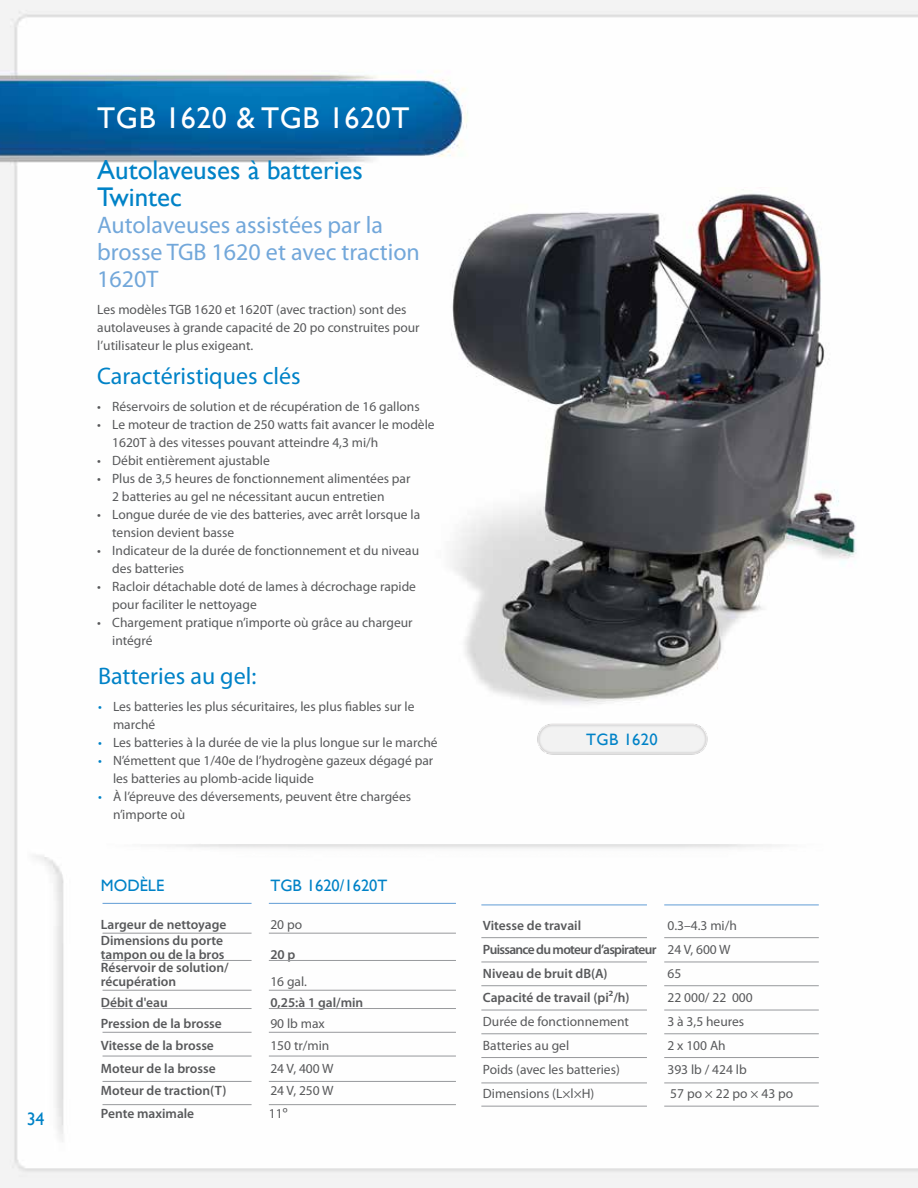
<style>
.page{position:relative;width:918px;height:1188px;background:#fff}
.page>*{position:absolute;margin:0;border:0;box-sizing:border-box;transform-origin:0 0}
.t1{font:30px "Gill Sans";letter-spacing:.02em;color:#fff}
.t2{font:27px/27px "Gill Sans";color:#0082c7}
.t3{font:24px/27px "Myriad Pro";color:#72a7da}
.t4{font:24px "Myriad Pro";color:#0082c7}
.t5{font:18px "Gill Sans";color:#0082c7}
.t6{font:16.5px "Gill Sans";color:#0082c7}
.t7{font:16.5px "Gill Sans";letter-spacing:.02em;color:#0082c7}
.t8{font:13.5px/18px "Myriad Pro";color:#58595b}
.t9{font:600 13.5px/13.5px "Myriad Pro";color:#58595b}
.t10{font:600 13.5px/24px "Myriad Pro";letter-spacing:-.05em;color:#58595b}
.s1{color:#0082c7}
.s2{font-weight:400}
</style>
<div class="page">
<img style="left:0;top:0;width:918px;height:1188px">
<img style="left:65px;top:828px;width:788px;height:37px">
<img style="left:426px;top:187px;width:436px;height:542px">
<img style="left:534px;top:720px;width:178px;height:39px">
<hr style="left:103px;top:960px;width:149px;height:1px;background:#97999c">
<hr style="left:103px;top:933px;width:149px;height:1px;background:#97999c">
<hr style="left:103px;top:903px;width:149px;height:1px;background:#72a7da">
<hr style="left:269px;top:960px;width:187px;height:1px;background:#97999c">
<hr style="left:269px;top:933px;width:187px;height:1px;background:#97999c">
<hr style="left:269px;top:903px;width:187px;height:1px;background:#72a7da">
<hr style="left:103px;top:990px;width:149px;height:1px;background:#97999c">
<hr style="left:269px;top:990px;width:187px;height:1px;background:#97999c">
<hr style="left:103px;top:1008px;width:149px;height:1px;background:#97999c">
<hr style="left:269px;top:1008px;width:187px;height:1px;background:#97999c">
<hr style="left:103px;top:1032px;width:149px;height:1px;background:#97999c">
<hr style="left:269px;top:1032px;width:187px;height:1px;background:#97999c">
<hr style="left:103px;top:1056px;width:149px;height:1px;background:#97999c">
<hr style="left:269px;top:1056px;width:187px;height:1px;background:#97999c">
<hr style="left:103px;top:1081px;width:149px;height:1px;background:#97999c">
<hr style="left:103px;top:1104px;width:149px;height:1px;background:#97999c">
<hr style="left:269px;top:1081px;width:187px;height:1px;background:#97999c">
<hr style="left:269px;top:1104px;width:187px;height:1px;background:#97999c">
<hr style="left:481px;top:962px;width:166px;height:1px;background:#97999c">
<hr style="left:481px;top:937px;width:166px;height:1px;background:#97999c">
<hr style="left:481px;top:904px;width:166px;height:1px;background:#72a7da">
<hr style="left:664px;top:962px;width:155px;height:1px;background:#97999c">
<hr style="left:664px;top:937px;width:155px;height:1px;background:#97999c">
<hr style="left:664px;top:904px;width:155px;height:1px;background:#72a7da">
<hr style="left:481px;top:985px;width:166px;height:1px;background:#97999c">
<hr style="left:664px;top:985px;width:155px;height:1px;background:#97999c">
<hr style="left:481px;top:1010px;width:166px;height:1px;background:#97999c">
<hr style="left:664px;top:1010px;width:155px;height:1px;background:#97999c">
<hr style="left:481px;top:1033px;width:166px;height:1px;background:#97999c">
<hr style="left:664px;top:1033px;width:155px;height:1px;background:#97999c">
<hr style="left:481px;top:1057px;width:166px;height:1px;background:#97999c">
<hr style="left:664px;top:1057px;width:155px;height:1px;background:#97999c">
<hr style="left:481px;top:1083px;width:166px;height:1px;background:#97999c">
<hr style="left:481px;top:1106px;width:166px;height:1px;background:#97999c">
<hr style="left:664px;top:1083px;width:155px;height:1px;background:#97999c">
<hr style="left:664px;top:1106px;width:155px;height:1px;background:#97999c">
<h3 class="t5" style="left:27px;top:1109px;width:19px">34</h3>
<h1 class="t1" style="left:97px;top:101px;width:314px">TGB 1620 &amp; TGB 1620T</h1>
<h2 class="t2" style="left:97px;top:157px;width:267px">Autolaveuses à batteries<br>Twintec</h2>
<h3 class="t3" style="left:97px;top:211px;width:324px">Autolaveuses assistées par la brosse TGB 1620 et avec traction<br>1620T</h3>
<p class="t8" style="left:97px;top:300px;width:324px">Les modèles TGB 1620 et 1620T (avec traction) sont des autolaveuses à grande capacité de 20 po construites pour l’utilisateur le plus exigeant.</p>
<h3 class="t4" style="left:97px;top:361px;width:205px">Caractéristiques clés</h3>
<p class="t8" style="left:97px;top:397px;width:324px">• Réservoirs de solution et de récupération de 16 gallons</p>
<p class="t8" style="left:112px;top:415px;width:324px;text-indent:-15px">• Le moteur de traction de 250 watts fait avancer le modèle<br>1620T à des vitesses pouvant atteindre 4,3 mi/h</p>
<p class="t8" style="left:97px;top:451px;width:174px">• Débit entièrement ajustable</p>
<p class="t8" style="left:112px;top:469px;width:300px;text-indent:-15px">• Plus de 3,5 heures de fonctionnement alimentées par<br>2 batteries au gel ne nécessitant aucun entretien</p>
<p class="t8" style="left:112px;top:505px;width:310px;text-indent:-15px">• Longue durée de vie des batteries, avec arrêt lorsque la tension devient basse</p>
<p class="t8" style="left:112px;top:541px;width:308px;text-indent:-15px">• Indicateur de la durée de fonctionnement et du niveau des batteries</p>
<p class="t8" style="left:112px;top:577px;width:305px;text-indent:-15px">• Racloir détachable doté de lames à décrochage rapide pour faciliter le nettoyage</p>
<p class="t8" style="left:112px;top:613px;width:302px;text-indent:-15px">• Chargement pratique n’importe où grâce au chargeur intégré</p>
<h3 class="t4" style="left:98px;top:662px;width:160px">Batteries au gel:</h3>
<p class="t8" style="left:113px;top:698px;width:303px;text-indent:-15px"><span class="s1">•</span> Les batteries les plus sécuritaires, les plus fiables sur le marché</p>
<p class="t8" style="left:98px;top:734px;width:341px"><span class="s1">•</span> Les batteries à la durée de vie la plus longue sur le marché</p>
<p class="t8" style="left:113px;top:752px;width:322px;text-indent:-15px"><span class="s1">•</span> N’émettent que 1/40e de l’hydrogène gazeux dégagé par les batteries au plomb-acide liquide</p>
<p class="t8" style="left:113px;top:788px;width:300px;text-indent:-15px"><span class="s1">•</span> À l’épreuve des déversements, peuvent être chargées n’importe où</p>
<p class="t6" style="left:101px;top:876px;width:65px">MODÈLE</p>
<p class="t6" style="left:270px;top:876px;width:119px">TGB 1620/1620T</p>
<p class="t9" style="left:101px;top:917px;width:127px">Largeur de nettoyage</p>
<p class="t8" style="left:270px;top:915px;width:33px">20 po</p>
<p class="t9" style="left:101px;top:934px;width:125px">Dimensions du porte tampon ou de la bros</p>
<p class="t9" style="left:270px;top:947px;width:27px">20 p</p>
<p class="t9" style="left:101px;top:961px;width:129px">Réservoir de solution/ récupération</p>
<p class="t8" style="left:270px;top:972px;width:38px">16 gal.</p>
<p class="t9" style="left:101px;top:995px;width:68px">Débit d'eau</p>
<p class="t9" style="left:270px;top:995px;width:95px">0,25:à 1 gal/min</p>
<p class="t9" style="left:101px;top:1016px;width:123px">Pression de la brosse</p>
<p class="t8" style="left:270px;top:1014px;width:56px">90 lb max</p>
<p class="t9" style="left:101px;top:1039px;width:115px">Vitesse de la brosse</p>
<p class="t8" style="left:270px;top:1036px;width:61px">150 tr/min</p>
<p class="t9" style="left:101px;top:1061px;width:116px">Moteur de la brosse</p>
<p class="t8" style="left:270px;top:1059px;width:65px">24 V, 400 W</p>
<p class="t9" style="left:101px;top:1084px;width:127px">Moteur de traction(T)</p>
<p class="t8" style="left:270px;top:1081px;width:65px">24 V, 250 W</p>
<p class="t9" style="left:101px;top:1106px;width:95px">Pente maximale</p>
<p class="t8" style="left:269px;top:1104px;width:20px">11º</p>
<p class="t7" style="left:586px;top:730px;width:73px">TGB 1620</p>
<p class="t9" style="left:483px;top:919px;width:100px">Vitesse de travail</p>
<p class="t10" style="left:483px;top:913px;width:255px;text-indent:185px"><span class="s2">0.3–4.3 mi/h<br></span>Puissance du moteur d’aspirateur <span class="s2">24 V, 600 W<br></span>Niveau de bruit dB(A)</p>
<p class="t8" style="left:667px;top:964px;width:15px">65</p>
<p class="t9" style="left:483px;top:991px;width:148px">Capacité de travail (pi²/h)</p>
<p class="t8" style="left:667px;top:988px;width:87px">22 000/ 22 000</p>
<p class="t8" style="left:483px;top:1012px;width:147px">Durée de fonctionnement</p>
<p class="t8" style="left:667px;top:1012px;width:78px">3 à 3,5 heures</p>
<p class="t8" style="left:483px;top:1036px;width:88px">Batteries au gel</p>
<p class="t8" style="left:667px;top:1036px;width:60px">2 x 100 Ah</p>
<p class="t8" style="left:483px;top:1060px;width:138px">Poids (avec les batteries)</p>
<p class="t8" style="left:667px;top:1060px;width:81px">393 lb / 424 lb</p>
<p class="t8" style="left:483px;top:1084px;width:113px">Dimensions (L×l×H)</p>
<p class="t8" style="left:670px;top:1084px;width:124px">57 po × 22 po × 43 po</p>
</div>
